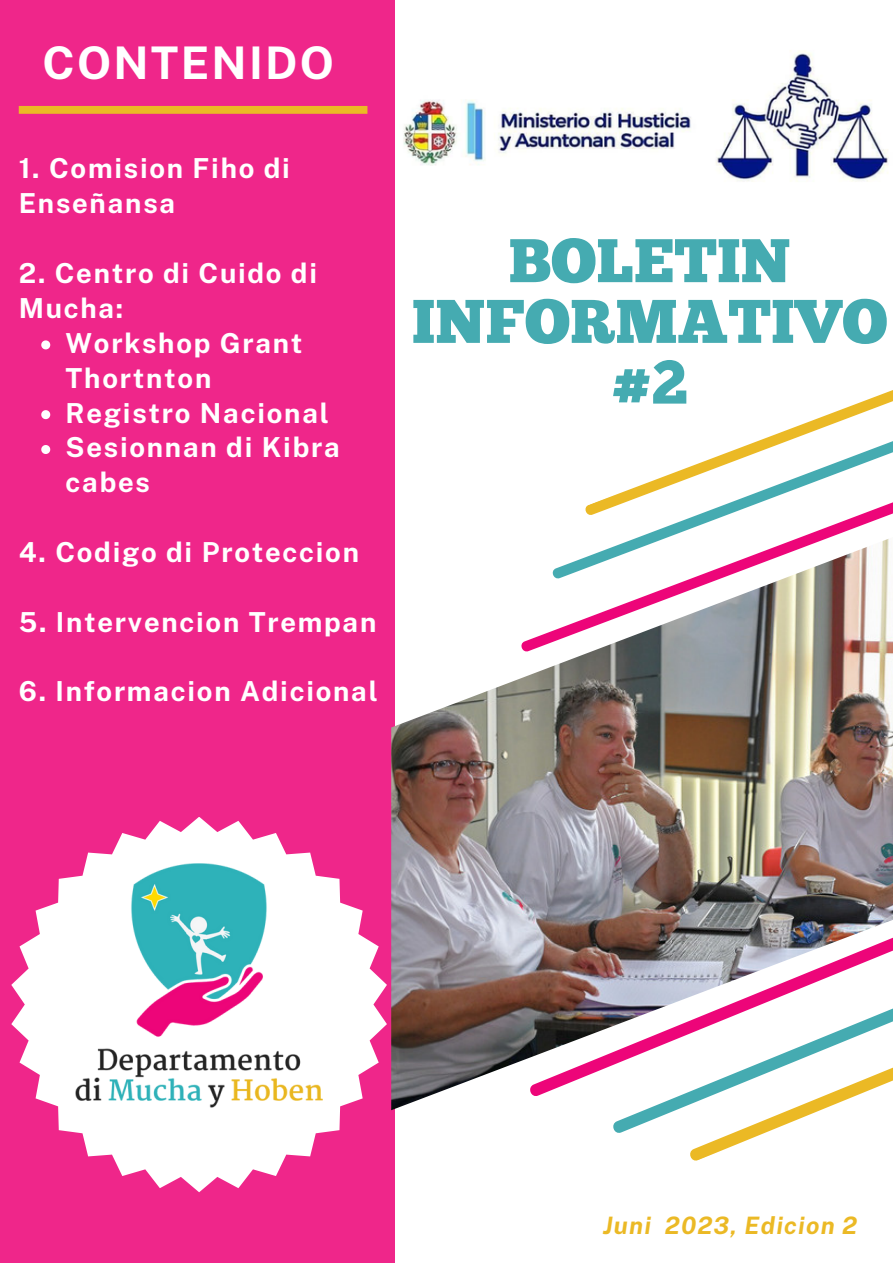
<style>
.page{position:relative;width:893px;height:1264px;background:#fff}
.page>*{position:absolute;margin:0;border:0;box-sizing:border-box;transform-origin:0 0}
.t1{font:61.5px/60.8px "Chunk Five";color:#45abb1;text-align:center}
.t2{font:700 45px "Public Sans";letter-spacing:.05em;color:#fff}
.t3{font:700 27.45px/34.8px "Public Sans";letter-spacing:.065em;color:#fff}
.t4{font:italic 700 24px "Public Sans";letter-spacing:.05em;color:#ebb925}
</style>
<div class="page">
<img style="left:394px;top:25px;width:495px;height:178px">
<div style="left:0;top:0;width:394px;height:1262px;background:#ef268a"></div>
<div style="left:19px;top:106px;width:348px;height:8px;background:#ebb925"></div>
<svg style="left:11px;top:817px;width:376px;height:375px;fill:#fff"></svg>
<img style="left:76px;top:863px;width:246px;height:246px">
<img style="left:391px;top:531px;width:501px;height:579px">
<svg style="left:690px;top:1135px;width:70px;height:26px"></svg>
<svg style="left:606px;top:1098px;width:286px;height:37px"></svg>
<img style="left:523px;top:861px;width:369px;height:237px">
<svg style="left:731px;top:390px;width:161px;height:61px"></svg>
<svg style="left:518px;top:451px;width:374px;height:210px"></svg>
<svg style="left:41px;top:340px;width:9px;height:9px"></svg>
<svg style="left:41px;top:410px;width:9px;height:9px"></svg>
<svg style="left:41px;top:445px;width:9px;height:9px"></svg>
<p class="t2" style="left:42px;top:36px;width:293px">CONTENIDO</p>
<p class="t3" style="left:19px;top:151px;width:272px">1. Comision Fiho di<br>Enseñansa</p>
<p class="t3" style="left:19px;top:256px;width:300px">2. Centro di Cuido di<br>Mucha:</p>
<p class="t3" style="left:66px;top:325px;width:238px">Workshop Grant<br>Thortnton</p>
<p class="t3" style="left:66px;top:395px;width:265px">Registro Nacional</p>
<p class="t3" style="left:66px;top:430px;width:276px">Sesionnan di Kibra cabes</p>
<p class="t3" style="left:19px;top:534px;width:342px">4. Codigo di Proteccion</p>
<p class="t3" style="left:19px;top:604px;width:359px">5. Intervencion Trempan</p>
<p class="t3" style="left:19px;top:674px;width:360px">6. Informacion Adicional</p>
<p class="t1" style="left:412px;top:236px;width:477px">BOLETIN<br>INFORMATIVO</p>
<p class="t1" style="left:611px;top:358px;width:78px">#2</p>
<p class="t4" style="left:603px;top:1210px;width:255px">Juni 2023, Edicion 2</p>
</div>
